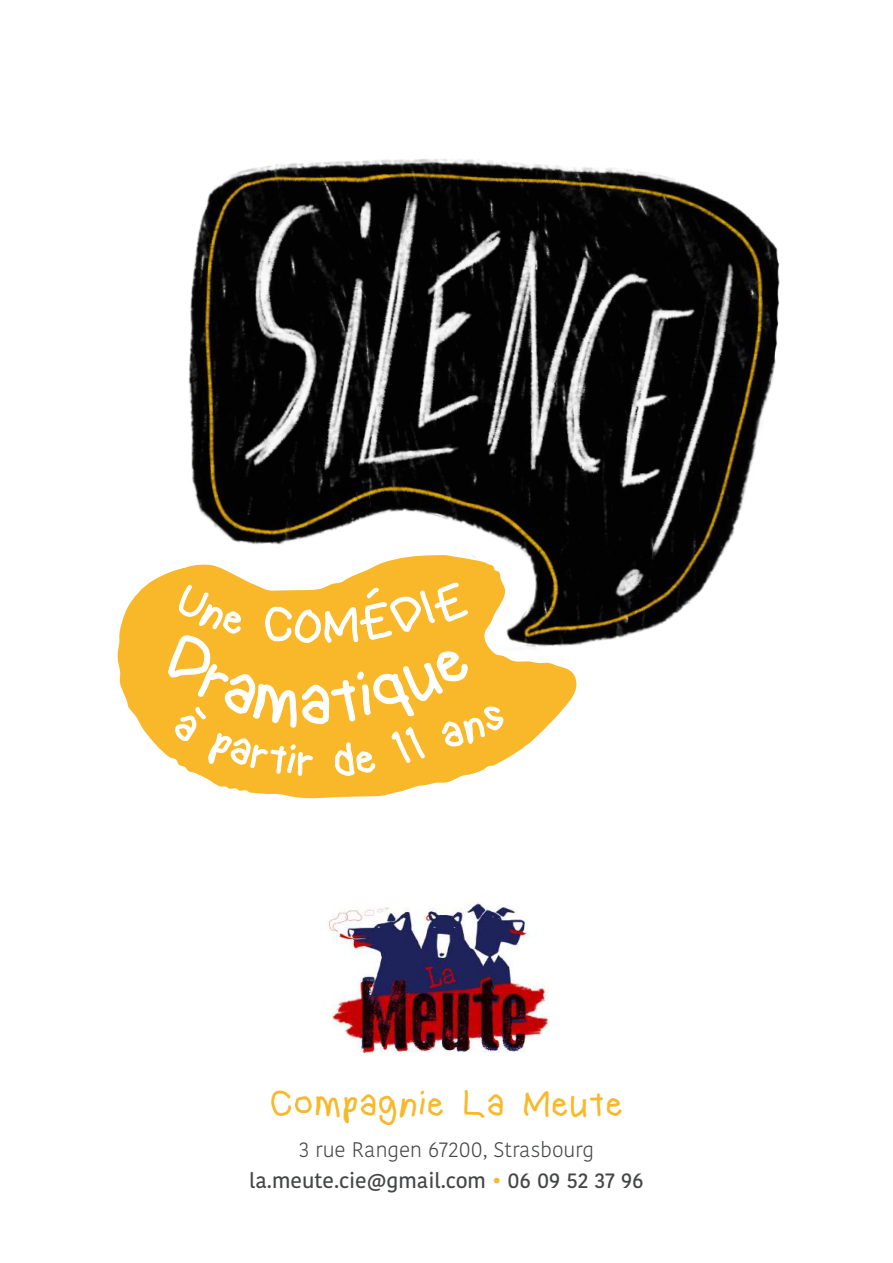
<style>
.page{position:relative;width:893px;height:1263px;background:#fff}
.page>*{position:absolute;margin:0;border:0;box-sizing:border-box;transform-origin:0 0}
.t1{font:51.6px "kindergarten";color:#fff}
.t2{font:39px "kindergarten";color:#f8b829}
.t3{font:500 21px/31px "Kohinoor Bangla";color:#454647;text-align:center}
.s1{font-weight:300}
.s2{font-weight:300;color:#f8b829}
</style>
<div class="page">
<img style="left:117px;top:159px;width:663px;height:502px">
<svg style="left:118px;top:555px;width:460px;height:191px"></svg>
<img style="left:328px;top:901px;width:221px;height:153px">
<svg style="left:157px;top:582px;width:397px;height:217px;background:#f4c14f"></svg>
<h1 class="t1" style="left:293px;top:604px;width:32px">O</h1>
<h2 class="t2" style="left:269px;top:1086px;width:355px">Compagnie La Meute</h2>
<p class="t3" style="left:249px;top:1133px;width:396px"><span class="s1">3 rue Rangen 67200, Strasbourg </span>la.meute.cie@gmail.com <span class="s2">•</span> 06 09 52 37 96</p>
</div>
